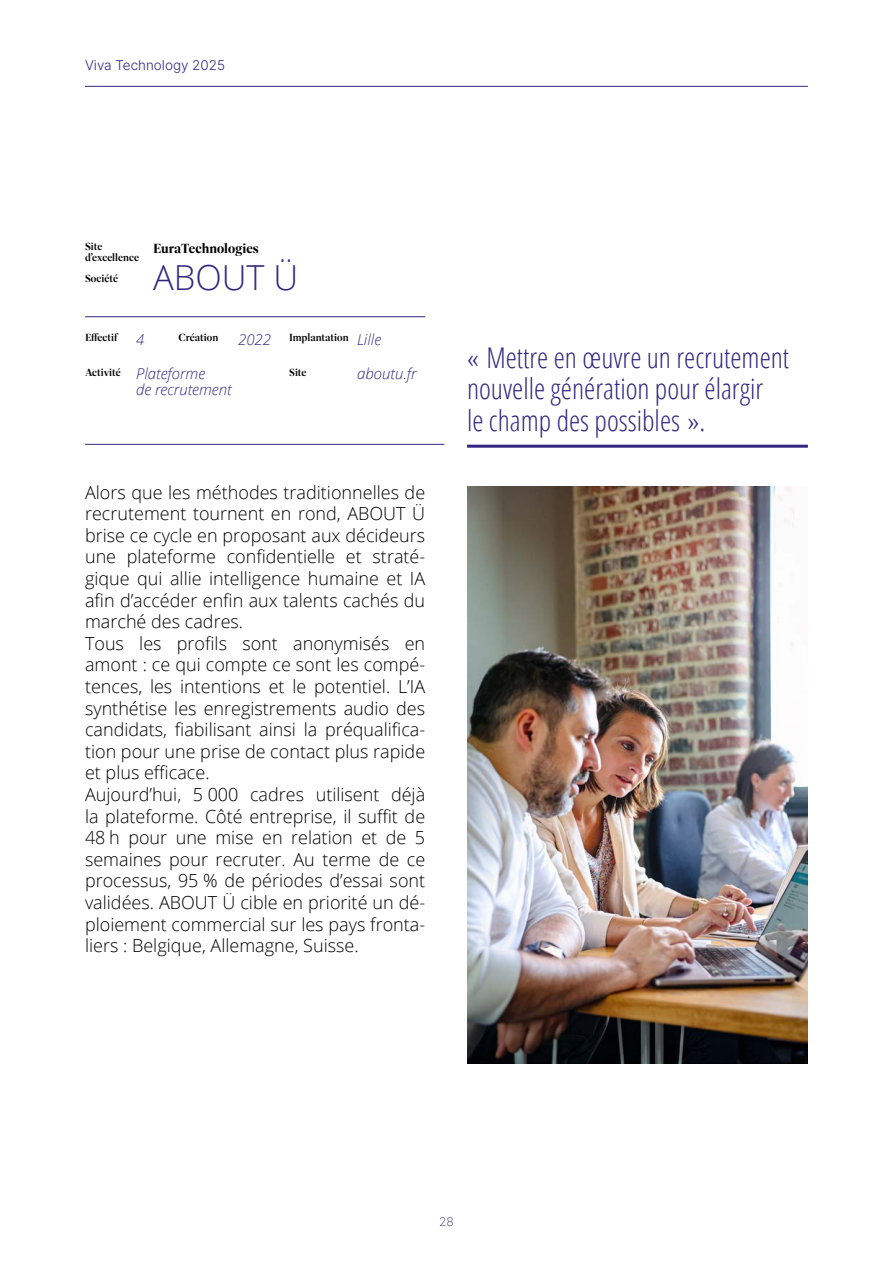
<style>
.page{position:relative;width:893px;height:1263px;background:#fff}
.page>*{position:absolute;margin:0;border:0;box-sizing:border-box;transform-origin:0 0}
.t1{font:300 34.5px "Open Sans";color:#312783}
.t2{font:300 condensed 28.5px/31.5px "Open Sans";color:#312783}
.t3{font:300 18px/21.6px "Open Sans";color:#000;text-align:justify}
.t4{font:italic 300 15px/16.5px "Open Sans";color:#312783}
.t5{font:13.5px "Inter";color:#312783}
.t6{font:700 13.5px "Dashiell Fine";color:#000}
.t7{font:12px "Inter";color:#312783}
.t8{font:600 10.5px/10.5px "Dashiell Fine";color:#000}
</style>
<div class="page">
<hr style="left:85px;top:86px;width:723px;height:1px;background:#312783">
<hr style="left:467px;top:445px;width:341px;height:3px;background:#312783">
<img style="left:468px;top:486px;width:340px;height:577px">
<hr style="left:85px;top:316px;width:340px;height:1px;background:#312783">
<hr style="left:85px;top:444px;width:359px;height:1px;background:#312783">
<p class="t5" style="left:85px;top:56px;width:142px">Viva Technology 2025</p>
<p class="t8" style="left:85px;top:242px;width:56px">Site d’excellence</p>
<p class="t8" style="left:85px;top:274px;width:35px">Société</p>
<p class="t6" style="left:153px;top:240px;width:107px">EuraTechnologies</p>
<p class="t1" style="left:153px;top:254px;width:147px">ABOUT Ü</p>
<p class="t8" style="left:85px;top:333px;width:34px">Effectif</p>
<p class="t4" style="left:136px;top:331px;width:10px">4</p>
<p class="t8" style="left:179px;top:333px;width:41px">Création</p>
<p class="t4" style="left:238px;top:331px;width:35px">2022</p>
<p class="t8" style="left:289px;top:333px;width:61px">Implantation</p>
<p class="t4" style="left:357px;top:331px;width:26px">Lille</p>
<p class="t8" style="left:289px;top:367px;width:19px">Site</p>
<p class="t4" style="left:357px;top:365px;width:61px">aboutu.fr</p>
<p class="t8" style="left:85px;top:367px;width:37px">Activité</p>
<p class="t4" style="left:136px;top:365px;width:97px">Plateforme<br>de recrutement</p>
<p class="t3" style="left:85px;top:481px;width:342px">Alors que les méthodes traditionnelles de recrutement tournent en rond, ABOUT Ü brise ce cycle en proposant aux décideurs une plateforme confidentielle et straté&shy;gique qui allie intelligence humaine et IA afin d’accéder enfin aux talents cachés du marché des cadres.</p>
<p class="t3" style="left:85px;top:632px;width:342px">Tous les profils sont anonymisés en amont : ce qui compte ce sont les compé&shy;tences, les intentions et le potentiel. L’IA synthétise les enregistrements audio des candidats, fiabilisant ainsi la préqualifica&shy;tion pour une prise de contact plus rapide et plus efficace.</p>
<p class="t3" style="left:85px;top:783px;width:342px">Aujourd’hui, 5 000 cadres utilisent déjà la plateforme. Côté entreprise, il suffit de 48 h pour une mise en relation et de 5 semaines pour recruter. Au terme de ce processus, 95 % de périodes d’essai sont validées. ABOUT Ü cible en priorité un dé&shy;ploiement commercial sur les pays fronta&shy;liers : Belgique, Allemagne, Suisse.</p>
<p class="t2" style="left:467px;top:341px;width:324px">« Mettre en œuvre un recrutement nouvelle génération pour élargir<br>le champ des possibles ».</p>
<p class="t7" style="left:439px;top:1213px;width:16px">28</p>
</div>
